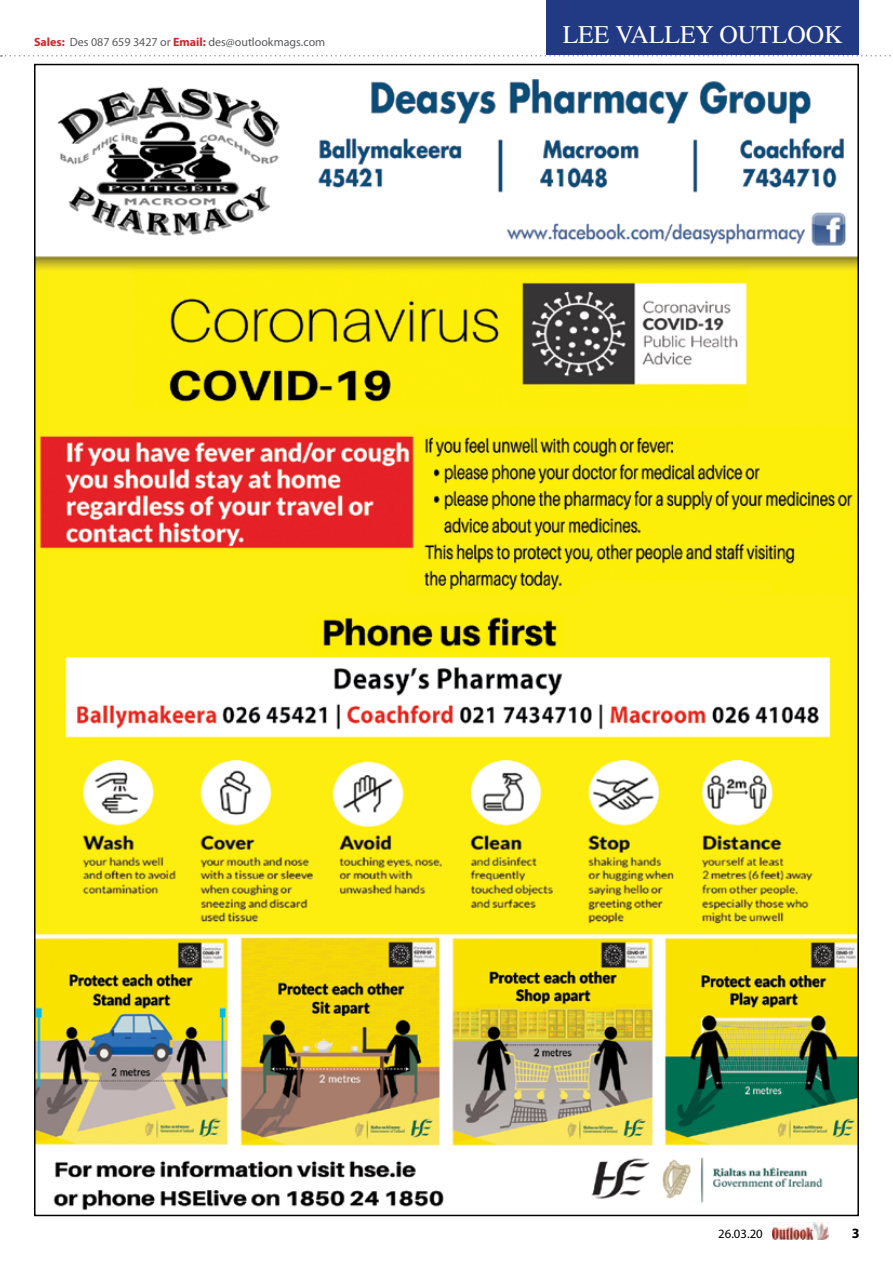
<style>
.page{position:relative;width:893px;height:1263px;background:#fff}
.page>*{position:absolute;margin:0;border:0;box-sizing:border-box;transform-origin:0 0}
.t1{font:25.5px "Times";color:#fff}
.t2{font:700 14.25px "Myriad Pro";color:#000}
.t3{font:12.75px "Myriad Pro";color:#000}
.t4{font:12px "Myriad Pro";color:#58595b}
.s1{font-weight:700;color:#d2232a}
</style>
<div class="page">
<img style="left:772px;top:1223px;width:57px;height:17px">
<img style="left:37px;top:79px;width:819px;height:1132px">
<svg style="left:0;top:55px;width:891px;height:2px"></svg>
<div style="left:546px;top:0;width:313px;height:55px;background:#223983"></div>
<p class="t4" style="left:34px;top:35px;width:293px"><span class="s1">Sales:</span> Des 087 659 3427 or <span class="s1">Email:</span> des@outlookmags.com</p>
<h1 class="t1" style="left:563px;top:20px;width:228px">LEE VALLEY OUTLOO</h1>
<h1 class="t1" style="left:824px;top:20px;width:20px">K</h1>
<p class="t3" style="left:718px;top:1226px;width:46px">26.03.20</p>
<p class="t2" style="left:852px;top:1224px;width:9px">3</p>
</div>
